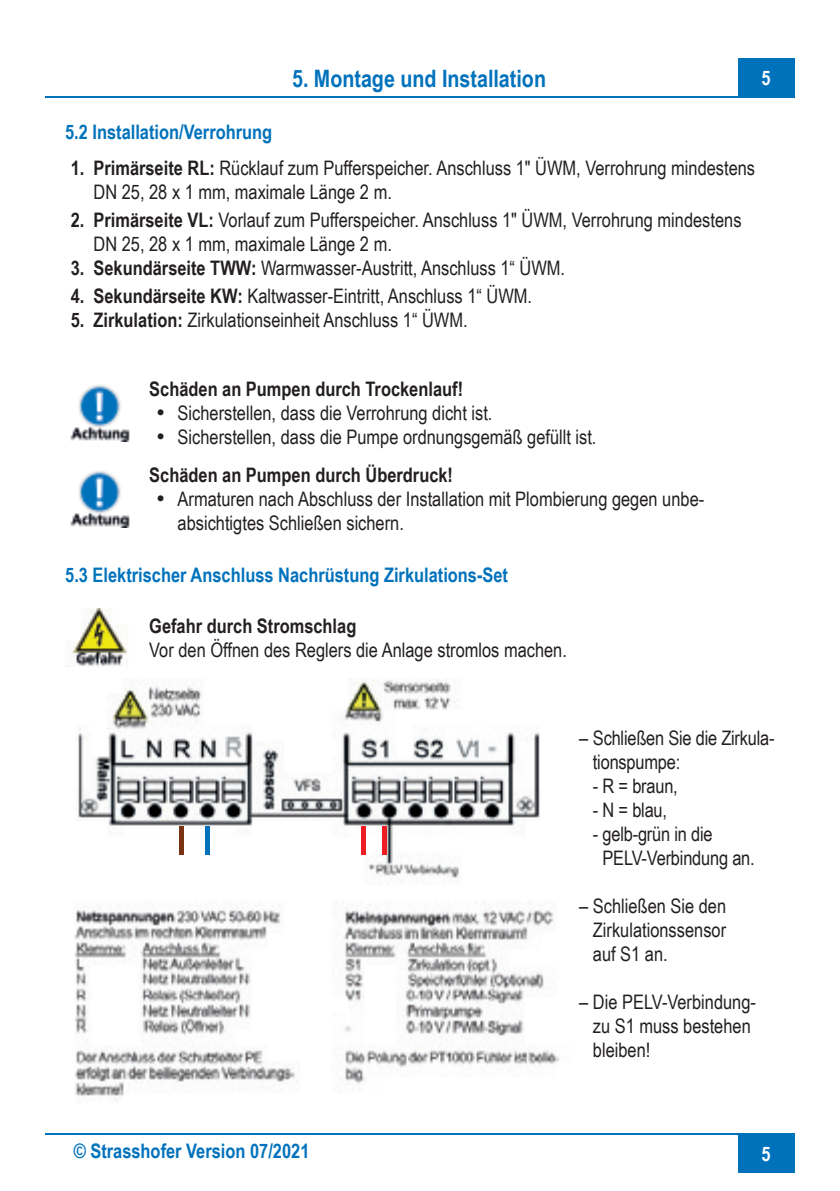
<style>
.page{position:relative;width:840px;height:1191px;background:#fff}
.page>*{position:absolute;margin:0;border:0;box-sizing:border-box;transform-origin:0 0}
.t1{font:700 24px "Arial Narrow";color:#0072bc}
.t2{font:20px/24px "Arial Narrow";color:#231f20}
.t3{font:700 20px "Arial Narrow";color:#0072bc}
.t4{font:700 20px "Arial Narrow";color:#231f20}
.t5{font:700 20px "Arial Narrow";color:#fff}
.s1{font-weight:700}
.s2{font-family:"News Gothic BT";font-weight:700;font-stretch:condensed}
</style>
<div class="page">
<div style="left:737px;top:1133px;width:57px;height:40px;background:#0072bc"></div>
<hr style="left:45px;top:1133px;width:749px;height:1px;background:#0072bc">
<hr style="left:45px;top:96px;width:749px;height:1px;background:#0072bc">
<div style="left:737px;top:58px;width:57px;height:39px;background:#0072bc"></div>
<img style="left:70px;top:385px;width:60px;height:56px">
<img style="left:70px;top:471px;width:60px;height:56px">
<img style="left:69px;top:608px;width:59px;height:58px">
<img style="left:74px;top:678px;width:486px;height:423px">
<hr style="left:382px;top:826px;width:4px;height:29px;background:#ee1d23">
<hr style="left:361px;top:826px;width:4px;height:29px;background:#ee1d23">
<hr style="left:179px;top:826px;width:4px;height:29px;background:#7b3213">
<hr style="left:205px;top:826px;width:4px;height:29px;background:#0072bc">
<p class="t1" style="left:292px;top:60px;width:255px">5. Montage und Installation</p>
<p class="t5" style="left:761px;top:63px;width:11px">5</p>
<p class="t3" style="left:65px;top:117px;width:208px">5.2 Installation/Verrohrung</p>
<p class="t2" style="left:93px;top:155px;width:662px;text-indent:-23px"><span class="s1">1. Primärseite RL:</span> Rücklauf zum Pufferspeicher. Anschluss 1" ÜWM, Verrohrung mindestens<br>DN 25, 28 x 1 mm, maximale Länge 2 m.</p>
<p class="t2" style="left:93px;top:207px;width:649px;text-indent:-23px"><span class="s1">2. Primärseite VL:</span> Vorlauf zum Pufferspeicher. Anschluss 1" ÜWM, Verrohrung mindestens<br>DN 25, 28 x 1 mm, maximale Länge 2 m.</p>
<p class="t2" style="left:71px;top:255px;width:495px"><span class="s1">3. Sekundärseite TWW:</span> Warmwasser-Austritt, Anschluss 1“ ÜWM.</p>
<p class="t2" style="left:71px;top:283px;width:462px"><span class="s1">4. Sekundärseite KW:</span> Kaltwasser-Eintritt, Anschluss 1“ ÜWM.</p>
<p class="t2" style="left:71px;top:307px;width:398px"><span class="s1">5. Zirkulation:</span> Zirkulationseinheit Anschluss 1“ ÜWM.</p>
<p class="t4" style="left:149px;top:373px;width:315px">Schäden an Pumpen durch Trockenlauf!</p>
<p class="t2" style="left:155px;top:400px;width:339px"><span class="s2">•</span> Sicherstellen, dass die Verrohrung dicht ist.</p>
<p class="t2" style="left:149px;top:417px;width:448px;line-height:38.2px"><span class="s2">•</span> Sicherstellen, dass die Pumpe ordnungsgemäß gefüllt ist.<br><span class="s1">Schäden an Pumpen durch Überdruck!</span></p>
<p class="t2" style="left:177px;top:486px;width:528px;text-indent:-23px"><span class="s2">•</span> Armaturen nach Abschluss der Installation mit Plombierung gegen unbe&shy;absichtigtes Schließen sichern.</p>
<p class="t3" style="left:65px;top:560px;width:444px">5.3 Elektrischer Anschluss Nachrüstung Zirkulations-Set</p>
<p class="t4" style="left:149px;top:610px;width:208px">Gefahr durch Stromschlag</p>
<p class="t2" style="left:149px;top:637px;width:419px">Vor den Öffnen des Reglers die Anlage stromlos machen.</p>
<p class="t2" style="left:592px;top:725px;width:183px;text-indent:-14px">– Schließen Sie die Zirkula&shy;tionspumpe:</p>
<p class="t2" style="left:592px;top:773px;width:86px">- R = braun,</p>
<p class="t2" style="left:592px;top:797px;width:76px">- N = blau,</p>
<p class="t2" style="left:602px;top:821px;width:154px;text-indent:-10px">- gelb-grün in die<br>PELV-Verbindung an.</p>
<p class="t2" style="left:592px;top:893px;width:135px;text-align:justify;text-indent:-14px">– Schließen Sie den Zirkulationssensor auf S1 an.</p>
<p class="t2" style="left:592px;top:989px;width:164px;text-indent:-14px">– Die PELV-Verbindung&shy;zu S1 muss bestehen bleiben!</p>
<p class="t3" style="left:74px;top:1136px;width:237px">© Strasshofer Version 07/2021</p>
<p class="t5" style="left:761px;top:1138px;width:11px">5</p>
</div>
